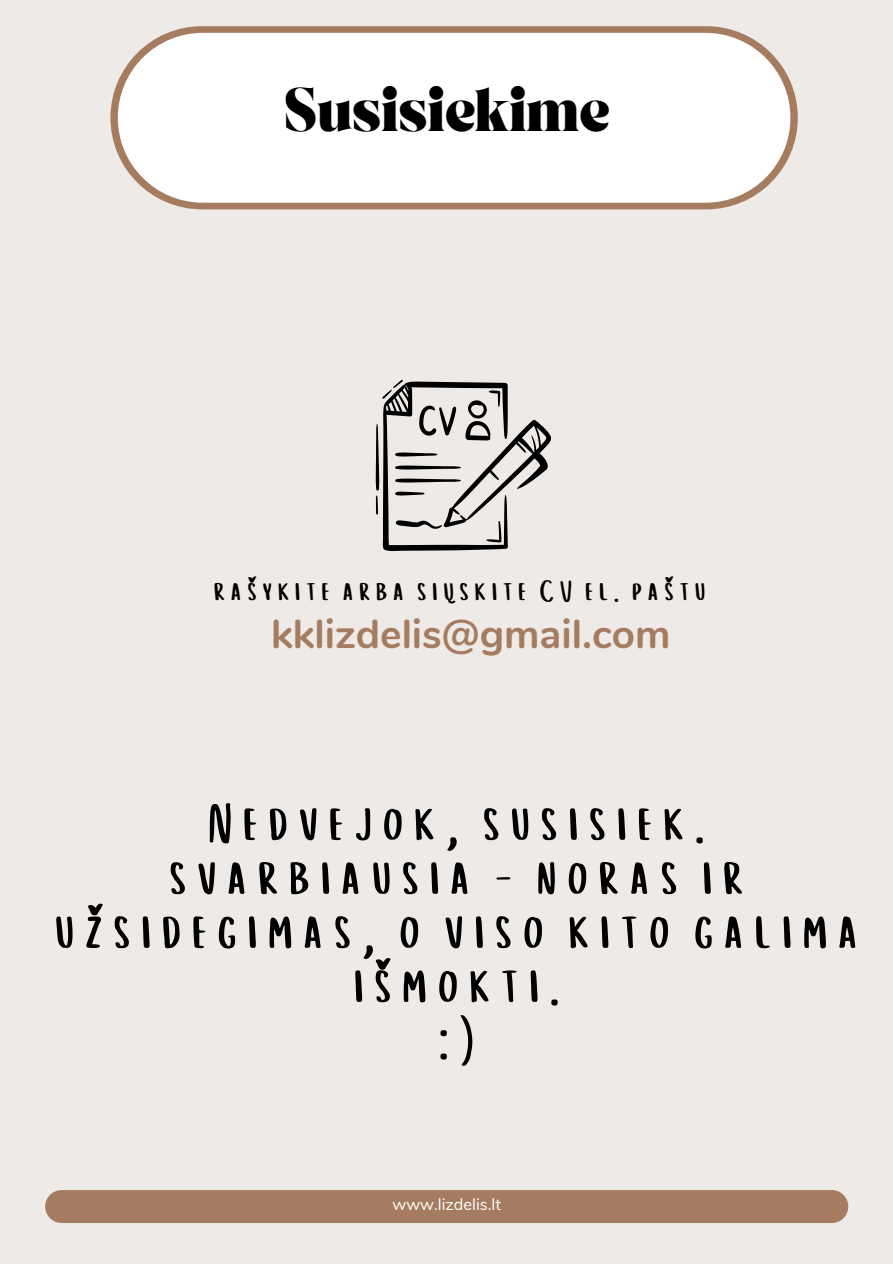
<style>
.page{position:relative;width:893px;height:1264px;background:#fff}
.page>*{position:absolute;margin:0;border:0;box-sizing:border-box;transform-origin:0 0}
.t1{font:55.5px/54px "Cup Cakes";color:#000;text-align:center}
.t2{font:700 40.5px "Nunito";color:#a57c60}
.t3{font:700 37.65px "TANASHFORD";color:#000}
.t4{font:30px "Cup Cakes";color:#000}
.t5{font:16.5px "Nunito";color:#fff}
</style>
<div class="page">
<div style="left:0;top:0;width:892px;height:1263px;background:#edeae7"></div>
<div style="left:45px;top:1189px;width:803px;height:33px;background:#a57c60;border-radius:16px"></div>
<div style="left:110px;top:26px;width:687px;height:183px;background:#a57c60;border-radius:92px"></div>
<div style="left:118px;top:33px;width:672px;height:170px;background:#fff;border-radius:85px"></div>
<svg style="left:375px;top:380px;width:176px;height:171px"></svg>
<p class="t3" style="left:284px;top:86px;width:327px">Susisiekime</p>
<p class="t4" style="left:215px;top:572px;width:498px">rašykite arba siųskite CV el. paštu</p>
<p class="t2" style="left:271px;top:606px;width:401px">kklizdelis@gmail.com</p>
<p class="t1" style="left:210px;top:799px;width:508px">Nedvejok, susisiek.</p>
<p class="t1" style="left:56px;top:853px;width:815px">svarbiausia - noras ir užsidegimas, o viso kito galima išmokti.</p>
<p class="t1" style="left:440px;top:1015px;width:47px">:)</p>
<p class="t5" style="left:392px;top:1193px;width:110px">www.lizdelis.lt</p>
</div>
